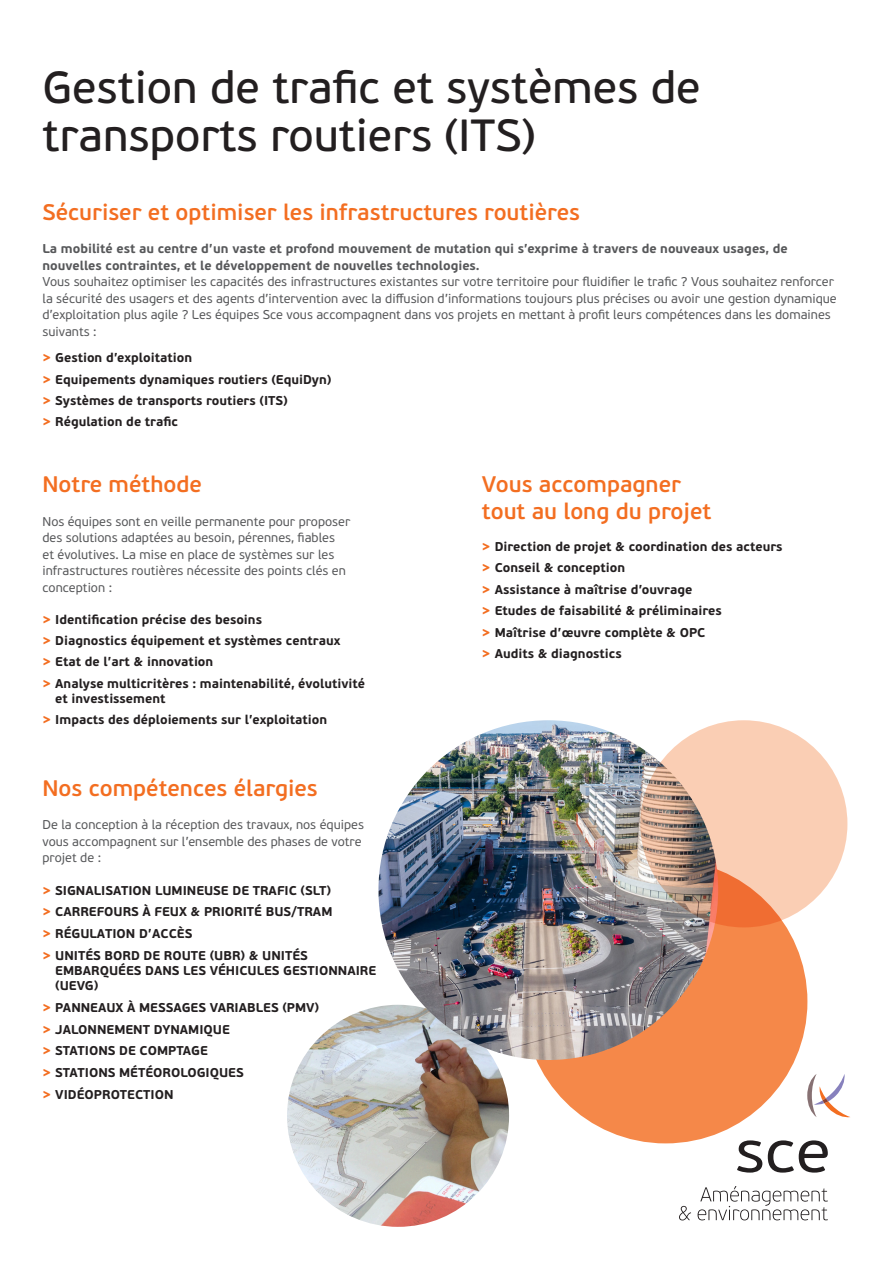
<style>
.page{position:relative;width:893px;height:1263px;background:#fff}
.page>*{position:absolute;margin:0;border:0;box-sizing:border-box;transform-origin:0 0}
.Titre{font:45px/48px "PF Beau Sans Pro Bbook";color:#231f20}
.Titraille_SCE{font:600 22.5px/27px "PF Beau Sans Pro";color:#f36e21}
.TXT_Courant{font:12.75px/16.5px "PF Beau Sans Pro";color:#57585a}
.t1{font:700 12.75px/15.3px "PF Beau Sans Pro";color:#231f20}
.s1{font-weight:700}
.s2{font-weight:900;color:#f36e21}
</style>
<div class="page">
<svg style="left:679px;top:1206px;width:12px;height:14px"></svg>
<svg style="left:698px;top:1186px;width:130px;height:34px"></svg>
<svg style="left:737px;top:1140px;width:25px;height:32px"></svg>
<svg style="left:768px;top:1140px;width:60px;height:32px"></svg>
<svg style="left:807px;top:1074px;width:43px;height:44px"></svg>
<img style="left:287px;top:1005px;width:222px;height:222px;border-radius:111px">
<div style="left:524px;top:860px;width:283px;height:283px;background:#f58849;border-radius:50%"></div>
<img style="left:378px;top:720px;width:340px;height:340px;border-radius:170px">
<svg style="left:640px;top:720px;width:207px;height:207px;background:#e6b79d"></svg>
<p class="Titre" style="left:43px;top:63px;width:660px">Gestion de trafic et systèmes de transports routiers (ITS)</p>
<p class="Titraille_SCE" style="left:43px;top:199px;width:539px">Sécuriser et optimiser les infrastructures routières</p>
<p class="TXT_Courant" style="left:43px;top:241px;width:796px"><span class="s1">La mobilité est au centre d’un vaste et profond mouvement de mutation qui s’exprime à travers de nouveaux usages, de nouvelles contraintes, et le développement de nouvelles technologies.<br></span>Vous souhaitez optimiser les capacités des infrastructures existantes sur votre territoire pour fluidifier le trafic ? Vous souhaitez renforcer la sécurité des usagers et des agents d’intervention avec la diffusion d’informations toujours plus précises ou avoir une gestion dynamique d’exploitation plus agile ? Les équipes Sce vous accompagnent dans vos projets en mettant à profit leurs compétences dans les domaines suivants :</p>
<p class="t1" style="left:43px;top:350px;width:151px"><span class="s2">&gt;</span> Gestion d’exploitation</p>
<p class="t1" style="left:43px;top:371px;width:290px"><span class="s2">&gt;</span> Equipements dynamiques routiers (EquiDyn)</p>
<p class="t1" style="left:43px;top:393px;width:247px"><span class="s2">&gt;</span> Systèmes de transports routiers (ITS)</p>
<p class="t1" style="left:43px;top:414px;width:137px"><span class="s2">&gt;</span> Régulation de trafic</p>
<p class="Titraille_SCE" style="left:43px;top:471px;width:161px">Notre méthode</p>
<p class="TXT_Courant" style="left:43px;top:513px;width:309px">Nos équipes sont en veille permanente pour proposer des solutions adaptées au besoin, pérennes, fiables<br>et évolutives. La mise en place de systèmes sur les infrastructures routières nécessite des points clés en conception :</p>
<p class="t1" style="left:43px;top:611px;width:221px"><span class="s2">&gt;</span> Identification précise des besoins</p>
<p class="t1" style="left:43px;top:633px;width:299px"><span class="s2">&gt;</span> Diagnostics équipement et systèmes centraux</p>
<p class="t1" style="left:43px;top:654px;width:172px"><span class="s2">&gt;</span> Etat de l’art &amp; innovation</p>
<p class="t1" style="left:55px;top:676px;width:311px;text-indent:-13px"><span class="s2">&gt;</span> Analyse multicritères : maintenabilité, évolutivité et investissement</p>
<p class="t1" style="left:43px;top:712px;width:286px"><span class="s2">&gt;</span> Impacts des déploiements sur l’exploitation</p>
<p class="Titraille_SCE" style="left:43px;top:774px;width:277px">Nos compétences élargies</p>
<p class="TXT_Courant" style="left:43px;top:817px;width:323px">De la conception à la réception des travaux, nos équipes vous accompagnent sur l’ensemble des phases de votre projet de :</p>
<p class="t1" style="left:43px;top:882px;width:290px"><span class="s2">&gt;</span> SIGNALISATION LUMINEUSE DE TRAFIC (SLT)</p>
<p class="t1" style="left:43px;top:904px;width:291px"><span class="s2">&gt;</span> CARREFOURS À FEUX &amp; PRIORITÉ BUS/TRAM</p>
<p class="t1" style="left:43px;top:926px;width:151px"><span class="s2">&gt;</span> RÉGULATION D’ACCÈS</p>
<p class="t1" style="left:55px;top:947px;width:322px;text-indent:-13px"><span class="s2">&gt;</span> UNITÉS BORD DE ROUTE (UBR) &amp; UNITÉS<br>EMBARQUÉES DANS LES VÉHICULES GESTIONNAIRE (UEVG)</p>
<p class="t1" style="left:43px;top:1000px;width:278px"><span class="s2">&gt;</span> PANNEAUX À MESSAGES VARIABLES (PMV)</p>
<p class="t1" style="left:43px;top:1021px;width:189px"><span class="s2">&gt;</span> JALONNEMENT DYNAMIQUE</p>
<p class="t1" style="left:43px;top:1043px;width:167px"><span class="s2">&gt;</span> STATIONS DE COMPTAGE</p>
<p class="t1" style="left:43px;top:1065px;width:203px"><span class="s2">&gt;</span> STATIONS MÉTÉOROLOGIQUES</p>
<p class="t1" style="left:43px;top:1086px;width:132px"><span class="s2">&gt;</span> VIDÉOPROTECTION</p>
<p class="Titraille_SCE" style="left:482px;top:471px;width:231px">Vous accompagner tout au long du projet</p>
<p class="t1" style="left:482px;top:539px;width:302px"><span class="s2">&gt;</span> Direction de projet &amp; coordination des acteurs</p>
<p class="t1" style="left:482px;top:560px;width:145px"><span class="s2">&gt;</span> Conseil &amp; conception</p>
<p class="t1" style="left:482px;top:582px;width:212px"><span class="s2">&gt;</span> Assistance à maîtrise d’ouvrage</p>
<p class="t1" style="left:482px;top:603px;width:241px"><span class="s2">&gt;</span> Etudes de faisabilité &amp; préliminaires</p>
<p class="t1" style="left:482px;top:624px;width:225px"><span class="s2">&gt;</span> Maîtrise d’œuvre complète &amp; OPC</p>
<p class="t1" style="left:482px;top:646px;width:141px"><span class="s2">&gt;</span> Audits &amp; diagnostics</p>
</div>
